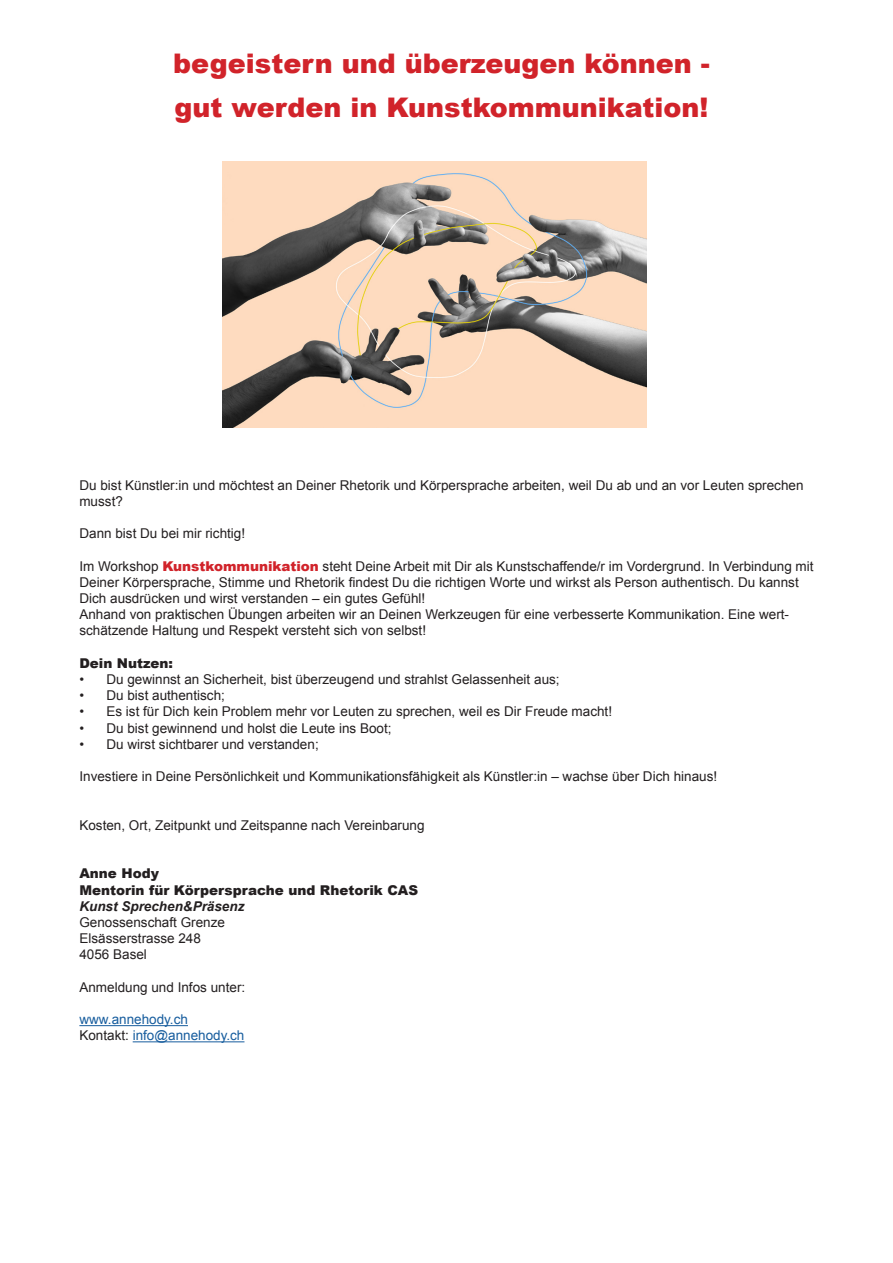
<style>
.page{position:relative;width:893px;height:1263px;background:#fff}
.page>*{position:absolute;margin:0;border:0;box-sizing:border-box;transform-origin:0 0}
.t1{font:900 27px "Arial";color:#d1232a}
.t2{font:13.5px/16.2px "Arial";color:#231f20}
.t3{font:900 13.5px "Arial";color:#231f20}
.t4{font:13.5px "Arial";color:#175d9e}
.t5{font:italic 700 13.5px "Arial";color:#231f20}
.s1{font-weight:900;color:#d1232a}
.s2{color:#231f20}
</style>
<div class="page">
<hr style="left:79px;top:1025px;width:109px;height:1px;background:#175d9e">
<hr style="left:133px;top:1041px;width:111px;height:1px;background:#175d9e">
<img style="left:223px;top:162px;width:423px;height:266px">
<p class="t1" style="left:173px;top:44px;width:538px">begeistern und überzeugen können -</p>
<p class="t1" style="left:175px;top:88px;width:535px">gut werden in Kunstkommunikation!</p>
<p class="t2" style="left:79px;top:477px;width:726px">Du bist Künstler:in und möchtest an Deiner Rhetorik und Körpersprache arbeiten, weil Du ab und an vor Leuten sprechen musst?</p>
<p class="t2" style="left:79px;top:525px;width:167px">Dann bist Du bei mir richtig!</p>
<p class="t2" style="left:79px;top:558px;width:736px">Im Workshop <span class="s1">Kunstkommunikation</span> steht Deine Arbeit mit Dir als Kunstschaffende/r im Vordergrund. In Verbindung mit<br>Deiner Körpersprache, Stimme und Rhetorik findest Du die richtigen Worte und wirkst als Person authentisch. Du kannst<br>Dich ausdrücken und wirst verstanden – ein gutes Gefühl!</p>
<p class="t2" style="left:79px;top:606px;width:711px">Anhand von praktischen Übungen arbeiten wir an Deinen Werkzeugen für eine verbesserte Kommunikation. Eine wert&shy;schätzende Haltung und Respekt versteht sich von selbst!</p>
<p class="t3" style="left:79px;top:653px;width:95px">Dein Nutzen:</p>
<p class="t2" style="left:79px;top:671px;width:482px">• Du gewinnst an Sicherheit, bist überzeugend und strahlst Gelassenheit aus;</p>
<p class="t2" style="left:79px;top:687px;width:147px">• Du bist authentisch;</p>
<p class="t2" style="left:79px;top:704px;width:534px">• Es ist für Dich kein Problem mehr vor Leuten zu sprechen, weil es Dir Freude macht!</p>
<p class="t2" style="left:79px;top:720px;width:314px">• Du bist gewinnend und holst die Leute ins Boot;</p>
<p class="t2" style="left:79px;top:736px;width:241px">• Du wirst sichtbarer und verstanden;</p>
<p class="t2" style="left:79px;top:768px;width:639px">Investiere in Deine Persönlichkeit und Kommunikationsfähigkeit als Künstler:in – wachse über Dich hinaus!</p>
<p class="t2" style="left:79px;top:817px;width:347px">Kosten, Ort, Zeitpunkt und Zeitspanne nach Vereinbarung</p>
<p class="t3" style="left:79px;top:864px;width:81px">Anne Hody</p>
<p class="t3" style="left:79px;top:880px;width:340px">Mentorin für Körpersprache und Rhetorik CAS</p>
<p class="t5" style="left:79px;top:897px;width:167px">Kunst Sprechen&amp;Präsenz</p>
<p class="t2" style="left:79px;top:914px;width:147px">Genossenschaft Grenze</p>
<p class="t2" style="left:79px;top:930px;width:123px">Elsässerstrasse 248</p>
<p class="t2" style="left:79px;top:947px;width:69px">4056 Basel</p>
<p class="t2" style="left:79px;top:979px;width:167px">Anmeldung und Infos unter:</p>
<p class="t4" style="left:79px;top:1011px;width:110px">www.annehody.ch</p>
<p class="t4" style="left:79px;top:1027px;width:167px"><span class="s2">Kontakt:</span> info@annehody.ch</p>
</div>
